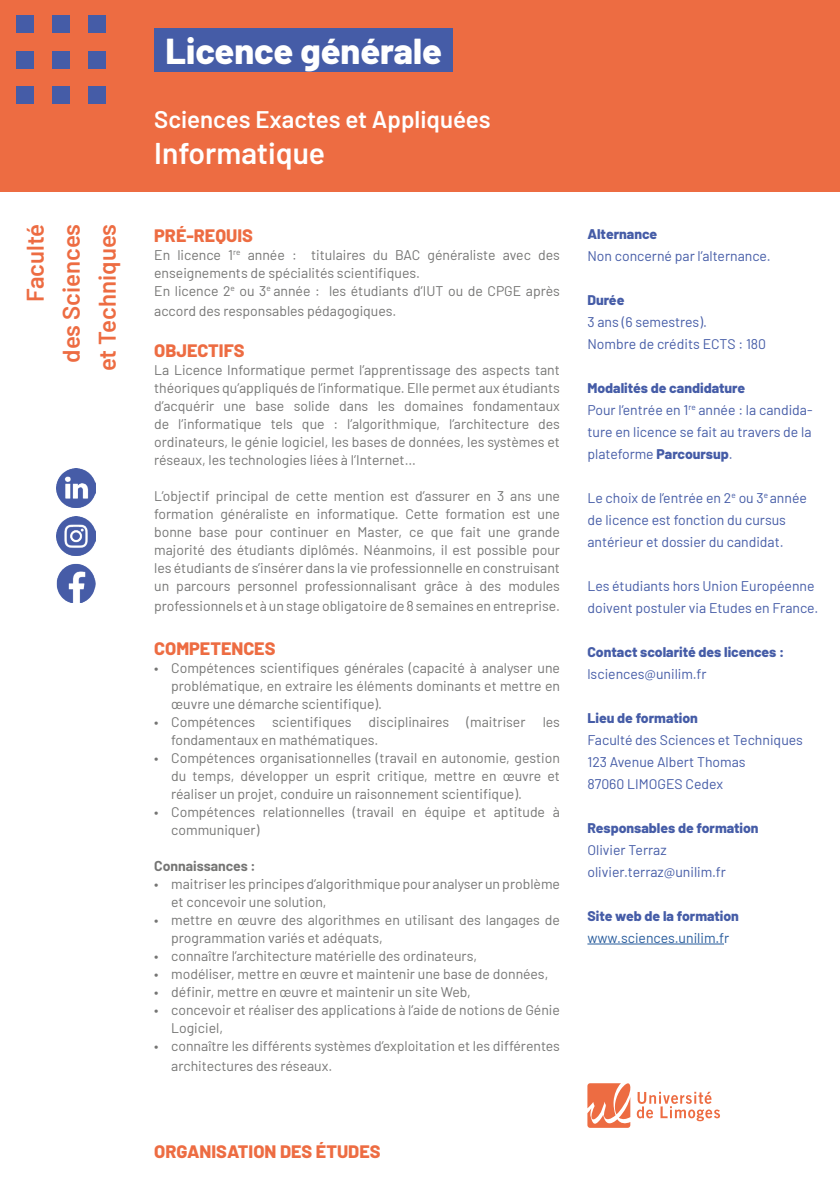
<style>
.page{position:relative;width:840px;height:1191px;background:#fff}
.page>*{position:absolute;margin:0;border:0;box-sizing:border-box;transform-origin:0 0}
.t1{font:800 36px "Barlow";color:#fff}
.t2{font:600 30px "Barlow";color:#fff}
.t3{font:600 24px "Barlow";color:#ed6c42}
.t4{font:600 24px "Barlow";color:#fff}
.t5{font:800 18px "Barlow";color:#ed6c42}
.t6{font:14px/18px "Barlow";color:#757574}
.t7{font:14px/22px "Barlow";color:#455ca7}
.t8{font:800 14px/22px "Barlow";color:#455ca7}
.t9{font:14px "Barlow";color:#275b9c}
.t10{font:700 14px "Barlow";color:#757574}
.s1{font-weight:800}
.s2{font-weight:400}
</style>
<div class="page">
<div style="left:0;top:0;width:839px;height:192px;background:#ed6c42"></div>
<div style="left:154px;top:28px;width:298px;height:44px;background:#455ca7"></div>
<hr style="left:587px;top:943px;width:136px;height:1px;background:#275b9c">
<div style="left:16px;top:15px;width:18px;height:18px;background:#455ca7"></div>
<div style="left:16px;top:51px;width:18px;height:18px;background:#455ca7"></div>
<div style="left:16px;top:86px;width:18px;height:18px;background:#455ca7"></div>
<div style="left:52px;top:15px;width:18px;height:18px;background:#455ca7"></div>
<div style="left:52px;top:51px;width:18px;height:18px;background:#455ca7"></div>
<div style="left:52px;top:86px;width:18px;height:18px;background:#455ca7"></div>
<div style="left:88px;top:15px;width:17px;height:18px;background:#455ca7"></div>
<div style="left:88px;top:51px;width:17px;height:18px;background:#455ca7"></div>
<div style="left:88px;top:86px;width:17px;height:18px;background:#455ca7"></div>
<img style="left:57px;top:468px;width:39px;height:39px">
<img style="left:57px;top:516px;width:39px;height:39px">
<img style="left:57px;top:564px;width:39px;height:39px">
<svg style="left:587px;top:1083px;width:132px;height:44px"></svg>
<p class="t3" style="left:18px;top:302px;width:80px;rotate:-90deg">Faculté</p>
<p class="t3" style="left:54px;top:363px;width:141px;rotate:-90deg">des Sciences</p>
<p class="t3" style="left:90px;top:371px;width:149px;rotate:-90deg">et Techniques</p>
<p class="t1" style="left:165px;top:25px;width:278px">Licence générale</p>
<p class="t4" style="left:154px;top:102px;width:338px">Sciences Exactes et Appliquées</p>
<p class="t2" style="left:154px;top:131px;width:172px">Informatique</p>
<p class="t5" style="left:154px;top:222px;width:100px">PRÉ-REQUIS</p>
<p class="t6" style="left:154px;top:245px;width:407px">En licence 1<sup>re</sup> année : titulaires du BAC généraliste avec des enseignements de spécialités scientifiques.</p>
<p class="t6" style="left:154px;top:280px;width:407px;line-height:20px">En licence 2<sup>e</sup> ou 3<sup>e</sup> année : les étudiants d’IUT ou de CPGE après accord des responsables pédagogiques.</p>
<p class="t5" style="left:154px;top:337px;width:92px">OBJECTIFS</p>
<p class="t6" style="left:154px;top:360px;width:407px;text-align:justify">La Licence Informatique permet l’apprentissage des aspects tant théoriques qu’appliqués de l’informatique. Elle permet aux étudiants d’acquérir une base solide dans les domaines fondamentaux de l’informatique tels que : l’algorithmique, l’architecture des ordinateurs, le génie logiciel, les bases de données, les systèmes et réseaux, les technologies liées à l’Internet…</p>
<p class="t6" style="left:154px;top:486px;width:407px;text-align:justify">L’objectif principal de cette mention est d’assurer en 3 ans une formation généraliste en informatique. Cette formation est une bonne base pour continuer en Master, ce que fait une grande majorité des étudiants diplômés. Néanmoins, il est possible pour les étudiants de s’insérer dans la vie professionnelle en construisant un parcours personnel professionnalisant grâce à des modules</p>
<p class="t6" style="left:154px;top:596px;width:407px">professionnels et à un stage obligatoire de 8 semaines en entreprise.</p>
<p class="t5" style="left:154px;top:635px;width:123px">COMPETENCES</p>
<p class="t6" style="left:171px;top:658px;width:390px;text-align:justify;text-indent:-17px">• Compétences scientifiques générales (capacité à analyser une problématique, en extraire les éléments dominants et mettre en œuvre une démarche scientifique).</p>
<p class="t6" style="left:171px;top:712px;width:390px;text-indent:-17px">• Compétences scientifiques disciplinaires (maitriser les fondamentaux en mathématiques.</p>
<p class="t6" style="left:171px;top:748px;width:390px;text-align:justify;text-indent:-17px">• Compétences organisationnelles (travail en autonomie, gestion du temps, développer un esprit critique, mettre en œuvre et réaliser un projet, conduire un raisonnement scientifique).</p>
<p class="t6" style="left:171px;top:802px;width:390px;text-indent:-17px">• Compétences relationnelles (travail en équipe et aptitude à communiquer)</p>
<p class="t10" style="left:154px;top:855px;width:103px">Connaissances :</p>
<p class="t6" style="left:171px;top:874px;width:390px;text-indent:-17px">• maitriser les principes d’algorithmique pour analyser un problème et concevoir une solution,</p>
<p class="t6" style="left:171px;top:910px;width:390px;text-indent:-17px">• mettre en œuvre des algorithmes en utilisant des langages de programmation variés et adéquats,</p>
<p class="t6" style="left:154px;top:946px;width:324px">• connaître l’architecture matérielle des ordinateurs,</p>
<p class="t6" style="left:154px;top:964px;width:395px">• modéliser, mettre en œuvre et maintenir une base de données,</p>
<p class="t6" style="left:154px;top:982px;width:318px">• définir, mettre en œuvre et maintenir un site Web,</p>
<p class="t6" style="left:171px;top:1000px;width:390px;text-indent:-17px">• concevoir et réaliser des applications à l’aide de notions de Génie<br>Logiciel,</p>
<p class="t6" style="left:171px;top:1035px;width:390px;line-height:20px;text-indent:-17px">• connaître les différents systèmes d’exploitation et les différentes architectures des réseaux.</p>
<p class="t8" style="left:587px;top:222px;width:71px">Alternance</p>
<p class="t7" style="left:587px;top:243px;width:185px">Non concerné par l’alternance.</p>
<p class="t8" style="left:587px;top:288px;width:38px">Durée</p>
<p class="t7" style="left:587px;top:309px;width:180px">3 ans (6 semestres).<br>Nombre de crédits ECTS : 180</p>
<p class="t8" style="left:587px;top:376px;width:159px">Modalités de candidature</p>
<p class="t7" style="left:587px;top:397px;width:226px;text-align:justify">Pour l’entrée en 1<sup>re</sup> année : la candida&shy;ture en licence se fait au travers de la plateforme <span class="s1">Parcoursup</span>.</p>
<p class="t7" style="left:587px;top:485px;width:221px">Le choix de l’entrée en 2<sup>e</sup> ou 3<sup>e</sup> année de licence est fonction du cursus antérieur et dossier du candidat.</p>
<p class="t7" style="left:587px;top:573px;width:232px">Les étudiants hors Union Européenne doivent postuler via Etudes en France.</p>
<p class="t8" style="left:587px;top:640px;width:198px">Contact scolarité des licences : <span class="s2">lsciences@unilim.fr</span></p>
<p class="t8" style="left:587px;top:706px;width:112px">Lieu de formation</p>
<p class="t7" style="left:587px;top:727px;width:217px">Faculté des Sciences et Techniques</p>
<p class="t7" style="left:587px;top:749px;width:160px">123 Avenue Albert Thomas</p>
<p class="t7" style="left:587px;top:771px;width:137px">87060 LIMOGES Cedex</p>
<p class="t8" style="left:587px;top:816px;width:173px">Responsables de formation</p>
<p class="t7" style="left:587px;top:837px;width:81px">Olivier Terraz</p>
<p class="t7" style="left:587px;top:859px;width:140px">olivier.terraz@unilim.fr</p>
<p class="t8" style="left:587px;top:904px;width:153px">Site web de la formation</p>
<p class="t9" style="left:587px;top:927px;width:143px">www.sciences.unilim.fr</p>
<p class="t5" style="left:154px;top:1137px;width:228px">ORGANISATION DES ÉTUDES</p>
</div>
